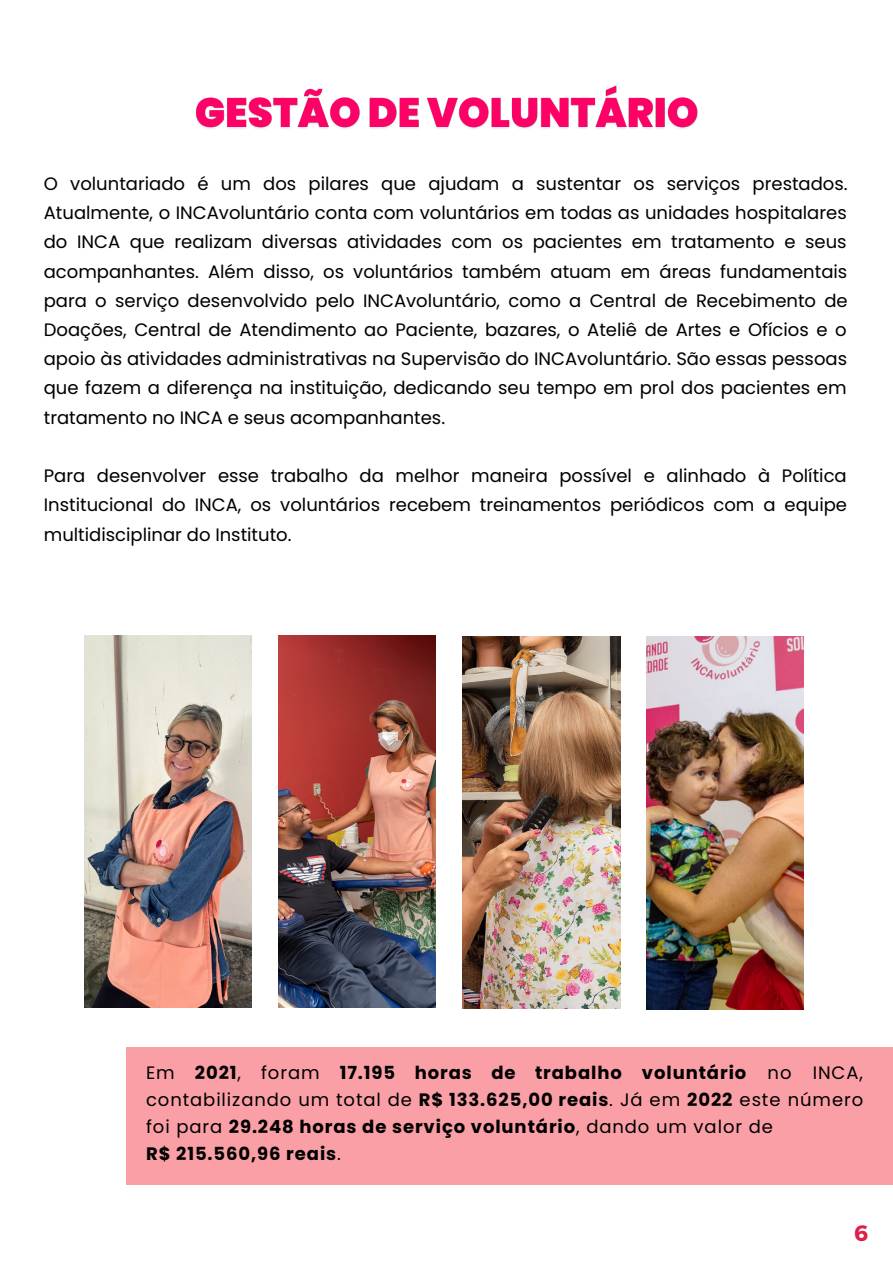
<style>
.page{position:relative;width:893px;height:1264px;background:#fff}
.page>*{position:absolute;margin:0;border:0;box-sizing:border-box;transform-origin:0 0}
.t1{font:700 22.2px "Montserrat";color:#dc214c}
.t2{font:18px/29.2px "Poppins";color:#000;text-align:justify}
.t3{font:700 18px/27px "Poppins";letter-spacing:.05em;color:#000;text-align:justify}
.s1{font-weight:400}
</style>
<div class="page">
<img style="left:195px;top:85px;width:503px;height:44px">
<div style="left:127px;top:1046px;width:765px;height:138px;background:#fa9fa6"></div>
<img style="left:85px;top:635px;width:166px;height:372px">
<img style="left:278px;top:635px;width:158px;height:372px">
<img style="left:462px;top:636px;width:158px;height:372px">
<img style="left:646px;top:636px;width:157px;height:373px">
<p class="t2" style="left:44px;top:169px;width:805px">O voluntariado é um dos pilares que ajudam a sustentar os serviços prestados.<br>Atualmente, o INCAvoluntário conta com voluntários em todas as unidades hospitalares do INCA que realizam diversas atividades com os pacientes em tratamento e seus acompanhantes. Além disso, os voluntários também atuam em áreas fundamentais para o serviço desenvolvido pelo INCAvoluntário, como a Central de Recebimento de Doações, Central de Atendimento ao Paciente, bazares, o Ateliê de Artes e Ofícios e o apoio às atividades administrativas na Supervisão do INCAvoluntário. São essas pessoas que fazem a diferença na instituição, dedicando seu tempo em prol dos pacientes em tratamento no INCA e seus acompanhantes.</p>
<p class="t2" style="left:44px;top:461px;width:804px">Para desenvolver esse trabalho da melhor maneira possível e alinhado à Política Institucional do INCA, os voluntários recebem treinamentos periódicos com a equipe multidisciplinar do Instituto.</p>
<p class="t3" style="left:146px;top:1059px;width:718px"><span class="s1">Em</span> 2021<span class="s1">, foram</span> 17.195 horas de trabalho voluntário <span class="s1">no INCA, contabilizando um total de</span> R$ 133.625,00 reais<span class="s1">. Já em</span> 2022 <span class="s1">este número foi para</span> 29.248 horas de serviço voluntário<span class="s1">, dando um valor de</span></p>
<p class="t3" style="left:146px;top:1140px;width:196px">R$ 215.560,96 reais<span class="s1">.</span></p>
<p class="t1" style="left:854px;top:1218px;width:16px">6</p>
</div>
